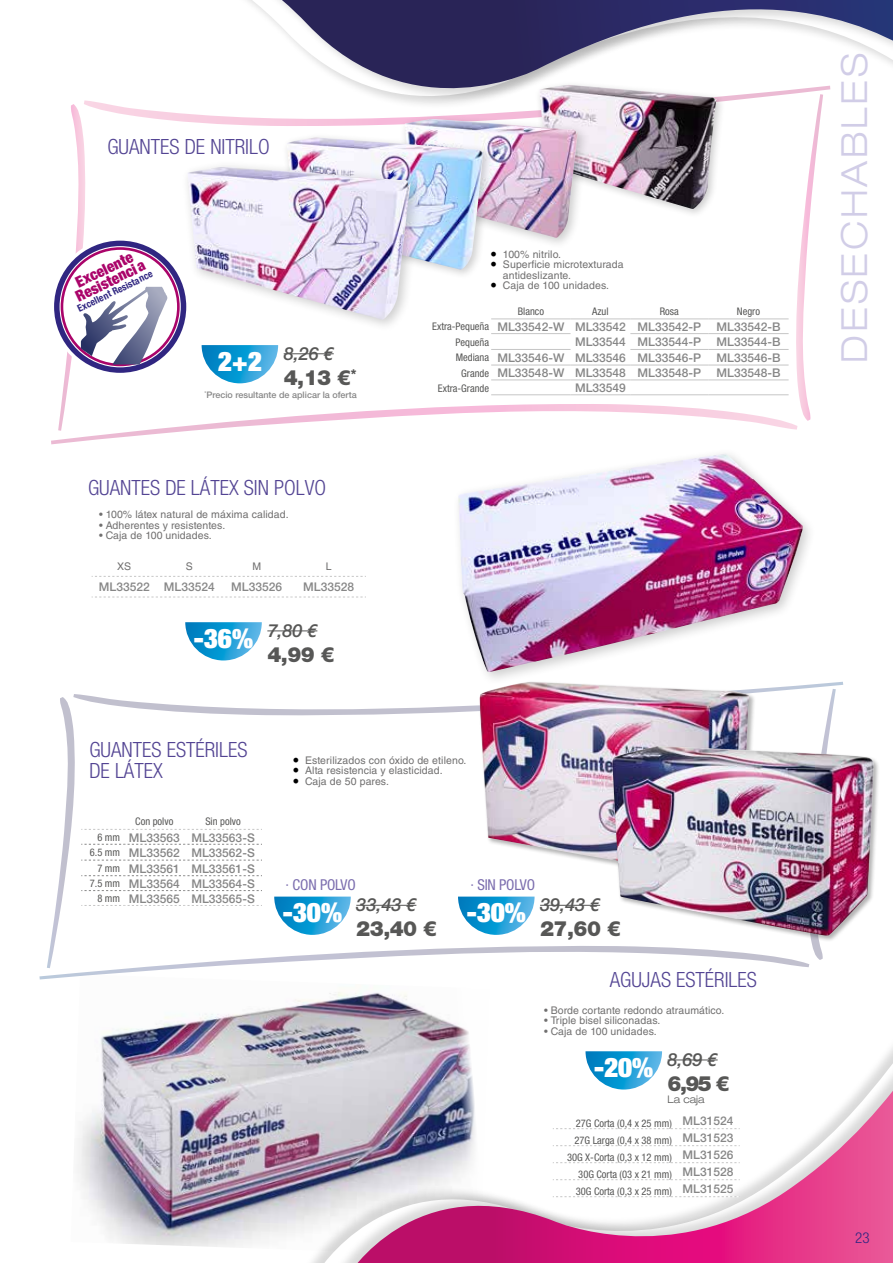
<style>
.page{position:relative;width:893px;height:1263px;background:#fff}
.page>*{position:absolute;margin:0;border:0;box-sizing:border-box;transform-origin:0 0}
.t1{font:300 expanded 36px "Helvetica Neue";letter-spacing:.075em;color:#d1cde7}
.t2{font:300 condensed 21px/21px "Helvetica Neue";color:#534493}
.t3{font:900 21px "Helvetica Neue";letter-spacing:-.025em;color:#575756}
.t4{font:italic 500 18px "Helvetica Neue";color:#575756}
.t5{font:900 condensed 15.45px/12.6px "Helvetica Neue";color:#aa046a;text-align:center}
.t6{font:condensed 15px "Helvetica Neue";letter-spacing:-.01em;color:#7b6dae}
.t7{font:300 condensed 15px "Helvetica Neue";color:#302681}
.t8{font:500 12px/15.3px "Helvetica Neue";color:#878787;text-align:right}
.t9{font:10.5px/10.5px "Helvetica LT Std";letter-spacing:.01em;color:#706f6f}
.t10{font:condensed 10.5px/17.1px "Helvetica Neue";color:#575756;text-align:right}
.t11{font:300 expanded 10.5px "Helvetica Neue";letter-spacing:.005em;color:#575756}
.t12{font:700 condensed 9.75px "Helvetica Neue";color:#302681}
.t13{font:500 9px "Helvetica Neue";color:#878787}
.s1{font-weight:900;font-style:normal;font-stretch:expanded;font-size:27px;color:#fff}
.s2{font-family:"Minion Pro";font-size:18px;color:#000}
.s3{font-weight:400;font-stretch:condensed;font-size:10.5px;color:#575756}
</style>
<div class="page">
<img style="left:77px;top:992px;width:301px;height:255px">
<div style="left:303px;top:993px;width:590px;height:270px;background:#000;opacity:.15"></div>
<svg style="left:317px;top:1007px;width:16px;height:256px"></svg>
<div style="left:333px;top:1007px;width:560px;height:256px;background:#000;opacity:.15"></div>
<svg style="left:347px;top:1064px;width:546px;height:199px"></svg>
<svg style="left:255px;top:0;width:638px;height:89px"></svg>
<svg style="left:92px;top:576px;width:274px;height:1px"></svg>
<svg style="left:92px;top:597px;width:274px;height:1px"></svg>
<img style="left:458px;top:454px;width:345px;height:218px">
<div style="left:611px;top:745px;width:269px;height:197px;background:#000;opacity:.3"></div>
<img style="left:843px;top:746px;width:31px;height:189px">
<svg style="left:585px;top:1051px;width:77px;height:38px"></svg>
<hr style="left:668px;top:1059px;width:50px;height:1px;background:#575756">
<svg style="left:185px;top:622px;width:77px;height:38px"></svg>
<hr style="left:267px;top:630px;width:50px;height:1px;background:#575756">
<div style="left:534px;top:80px;width:192px;height:138px;background:#fff"></div>
<img style="left:39px;top:682px;width:804px;height:297px">
<svg style="left:51px;top:86px;width:779px;height:358px"></svg>
<hr style="left:284px;top:353px;width:50px;height:1px;background:#575756">
<svg style="left:553px;top:1128px;width:187px;height:1px"></svg>
<svg style="left:553px;top:1145px;width:187px;height:1px"></svg>
<svg style="left:553px;top:1162px;width:187px;height:1px"></svg>
<svg style="left:553px;top:1179px;width:187px;height:1px"></svg>
<svg style="left:553px;top:1196px;width:187px;height:1px"></svg>
<h2 class="t2" style="left:107px;top:136px;width:164px">GUANTES DE NITRILO</h2>
<h3 class="t5" style="left:68px;top:280px;width:77px;rotate:-26deg">Excelente<br>Resistencia</h3>
<p class="t12" style="left:76px;top:304px;width:84px;rotate:-26deg">Excellent Resistance</p>
<h3 class="t4" style="left:218px;top:343px;width:118px"><span class="s1">2+2</span> 8,26 €</h3>
<h2 class="t3" style="left:284px;top:365px;width:74px">4,13 €<sup>*</sup></h2>
<p class="t13" style="left:204px;top:389px;width:154px"><sup>*</sup>Precio resultante de aplicar la oferta</p>
<h2 class="t2" style="left:88px;top:477px;width:240px">GUANTES DE LÁTEX SIN POLVO</h2>
<p class="t9" style="left:99px;top:509px;width:191px">• 100% látex natural de máxima calidad.</p>
<p class="t9" style="left:99px;top:520px;width:127px">• Adherentes y resistentes.</p>
<p class="t9" style="left:99px;top:530px;width:114px">• Caja de 100 unidades.</p>
<p class="t9" style="left:117px;top:561px;width:16px">XS</p>
<p class="t9" style="left:186px;top:561px;width:9px">S</p>
<p class="t9" style="left:252px;top:561px;width:10px">M</p>
<p class="t9" style="left:326px;top:561px;width:7px">L</p>
<p class="t8" style="left:99px;top:579px;width:118px">ML33522 ML33524</p>
<p class="t8" style="left:231px;top:579px;width:52px">ML33526</p>
<p class="t8" style="left:303px;top:579px;width:52px">ML33528</p>
<h3 class="t4" style="left:194px;top:620px;width:125px"><span class="s1">-36%</span> 7,80 €</h3>
<h2 class="t3" style="left:267px;top:642px;width:69px">4,99 €</h2>
<p class="t9" style="left:490px;top:249px;width:72px"><span class="s2">•</span> 100% nitrilo.</p>
<p class="t9" style="left:503px;top:259px;width:122px;text-indent:-13px"><span class="s2">•</span> Superficie microtexturada antideslizante.</p>
<p class="t9" style="left:490px;top:280px;width:120px"><span class="s2">•</span> Caja de 100 unidades.</p>
<p class="t10" style="left:518px;top:302px;width:28px">Blanco</p>
<p class="t10" style="left:592px;top:302px;width:18px">Azul</p>
<p class="t10" style="left:660px;top:302px;width:21px">Rosa</p>
<p class="t10" style="left:737px;top:302px;width:25px">Negro</p>
<p class="t8" style="left:432px;top:319px;width:270px"><span class="s3">Extra-Pequeña</span> ML33542-W ML33542 ML33542-P</p>
<p class="t8" style="left:716px;top:319px;width:66px">ML33542-B</p>
<p class="t10" style="left:456px;top:333px;width:35px">Pequeña</p>
<p class="t8" style="left:575px;top:334px;width:128px">ML33544 ML33544-P</p>
<p class="t8" style="left:716px;top:334px;width:66px">ML33544-B</p>
<p class="t8" style="left:456px;top:350px;width:247px"><span class="s3">Mediana</span> ML33546-W ML33546 ML33546-P</p>
<p class="t8" style="left:716px;top:350px;width:66px">ML33546-B</p>
<p class="t8" style="left:461px;top:365px;width:241px"><span class="s3">Grande</span> ML33548-W ML33548 ML33548-P</p>
<p class="t8" style="left:716px;top:365px;width:66px">ML33548-B</p>
<p class="t10" style="left:438px;top:379px;width:53px">Extra-Grande</p>
<p class="t8" style="left:575px;top:380px;width:52px">ML33549</p>
<h2 class="t2" style="left:89px;top:739px;width:160px">GUANTES ESTÉRILES<br>DE LÁTEX</h2>
<p class="t10" style="left:135px;top:813px;width:40px">Con polvo</p>
<p class="t10" style="left:205px;top:813px;width:37px">Sin polvo</p>
<p class="t8" style="left:90px;top:829px;width:166px"><span class="s3">6 mm</span> ML33563 ML33563-S<br><span class="s3">6.5 mm</span> ML33562 ML33562-S<br><span class="s3">7 mm</span> ML33561 ML33561-S<br><span class="s3">7.5 mm</span> ML33564 ML33564-S<br><span class="s3">8 mm</span> ML33565 ML33565-S</p>
<p class="t9" style="left:292px;top:755px;width:176px"><span class="s2">•</span> Esterilizados con óxido de etileno.</p>
<p class="t9" style="left:292px;top:765px;width:152px"><span class="s2">•</span> Alta resistencia y elasticidad.</p>
<p class="t9" style="left:292px;top:776px;width:98px"><span class="s2">•</span> Caja de 50 pares.</p>
<h3 class="t6" style="left:286px;top:876px;width:72px">· CON POLVO</h3>
<h3 class="t6" style="left:470px;top:876px;width:66px">· SIN POLVO</h3>
<h3 class="t4" style="left:467px;top:894px;width:135px"><span class="s1">-30%</span> 39,43 €</h3>
<h2 class="t3" style="left:540px;top:916px;width:83px">27,60 €</h2>
<h3 class="t4" style="left:283px;top:894px;width:135px"><span class="s1">-30%</span> 33,43 €</h3>
<h2 class="t3" style="left:356px;top:916px;width:83px">23,40 €</h2>
<h2 class="t2" style="left:610px;top:969px;width:149px">AGUJAS ESTÉRILES</h2>
<p class="t9" style="left:544px;top:1005px;width:182px">• Borde cortante redondo atraumático.</p>
<p class="t9" style="left:544px;top:1015px;width:118px">• Triple bisel siliconadas.</p>
<p class="t9" style="left:544px;top:1026px;width:114px">• Caja de 100 unidades.</p>
<h3 class="t4" style="left:594px;top:1049px;width:125px"><span class="s1">-20%</span> 8,69 €</h3>
<h2 class="t3" style="left:668px;top:1071px;width:64px">6,95 €</h2>
<p class="t11" style="left:668px;top:1093px;width:39px">La caja</p>
<p class="t10" style="left:567px;top:1115px;width:168px">27G Corta (0,4 x 25 mm) <sup>ML31524<br></sup>27G Larga (0,4 x 38 mm) <sup>ML31523<br></sup>30G X-Corta (0,3 x 12 mm) <sup>ML31526<br></sup>30G Corta (03 x 21 mm) <sup>ML31528<br></sup>30G Corta (0,3 x 25 mm) <sup>ML31525</sup></p>
<h1 class="t1" style="left:833px;top:362px;width:311px;rotate:-90deg">DESECHABLES</h1>
<h3 class="t7" style="left:855px;top:1229px;width:16px">23</h3>
</div>
